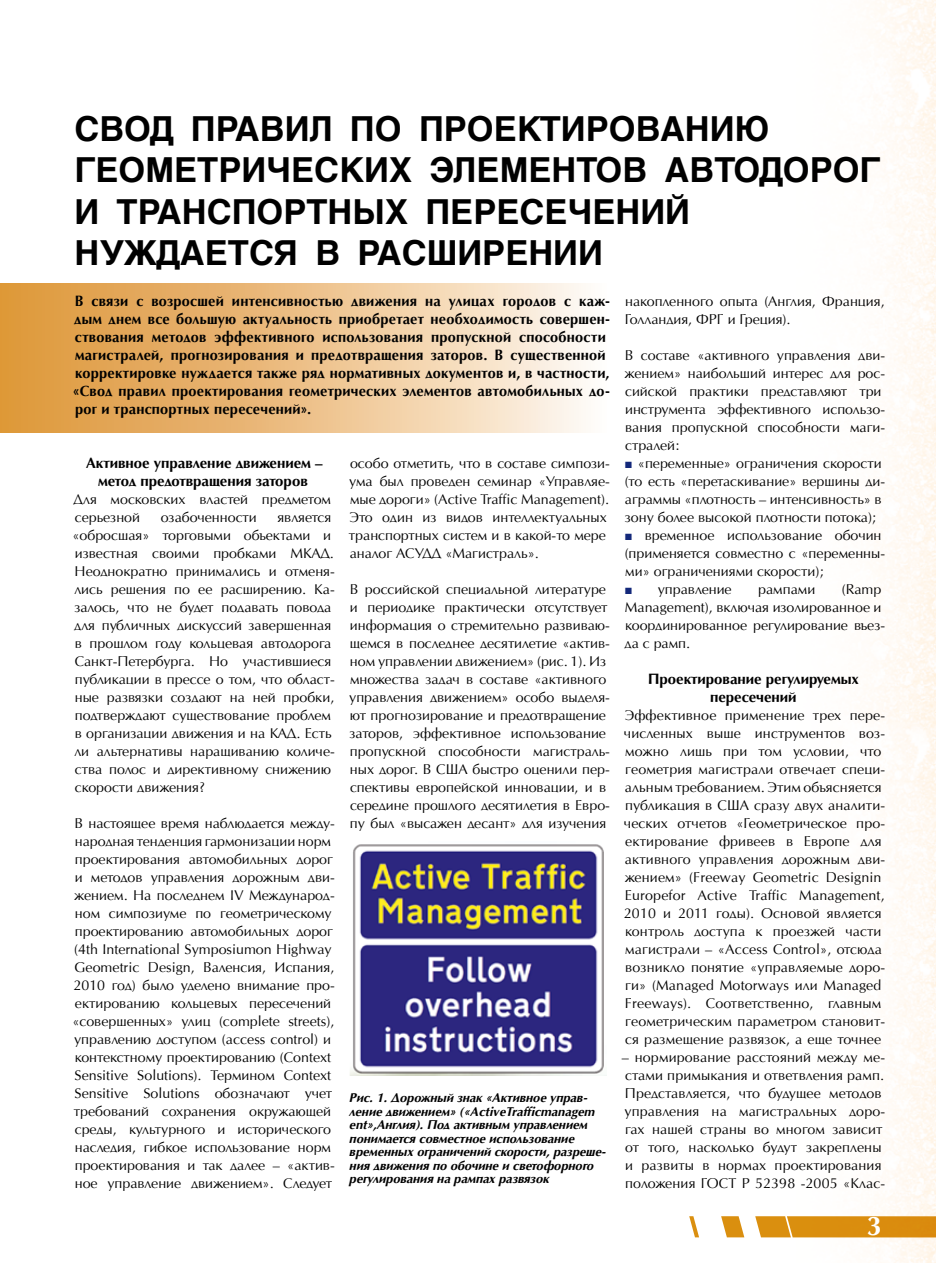
<style>
.page{position:relative;width:936px;height:1263px;background:#fff}
.page>*{position:absolute;margin:0;border:0;box-sizing:border-box;transform-origin:0 0}
.t1{font:700 34.5px/41.4px "AG Helvetica";color:#000}
.t2{font:700 27px "AG Opus High Resolution";color:#fff}
.t3{font:700 15px/18px "AG Opus High Resolution";letter-spacing:.015em;color:#000;text-align:center}
.t4{font:14.25px/18px "AG Opus High Resolution";color:#000}
.t5{font:italic 700 12.75px/13.5px "AG Opus High Resolution";color:#000}
.s1{font-family:"Arial";font-size:13.5px;color:#13287a}
</style>
<div class="page">
<img style="left:796px;top:0;width:139px;height:1263px">
<svg style="left:689px;top:1216px;width:246px;height:21px"></svg>
<div style="left:0;top:284px;width:606px;height:148px;background:linear-gradient(to right,#dc912e,#fef7f0)"></div>
<img style="left:350px;top:844px;width:254px;height:231px">
<h1 class="t1" style="left:74px;top:108px;width:807px">Свод правил по проектированию геометрических элементов автодорог и транспортных пересечений нуждается в расширении</h1>
<p class="t3" style="left:72px;top:292px;width:539px;text-align:left">В связи с возросшей интенсивностью движения на улицах городов с каж&shy;дым днем все большую актуальность приобретает необходимость совершен&shy;ствования методов эффективного использования пропускной способности магистралей, прогнозирования и предотвращения заторов. В существенной корректировке нуждается также ряд нормативных документов и, в частности, «Свод правил проектирования геометрических элементов автомобильных до&shy;рог и транспортных пересечений».</p>
<p class="t3" style="left:86px;top:454px;width:238px">Активное управление движением – метод предотвращения заторов</p>
<p class="t4" style="left:74px;top:490px;width:259px">Для московских властей предметом серьезной</p>
<p class="t4" style="left:161px;top:508px;width:98px">озабоченности</p>
<p class="t4" style="left:72px;top:508px;width:264px;text-indent:205px">является «обросшая» торговыми объектами и известная своими пробками МКАД.<br>Неоднократно принимались и отменя&shy;лись решения по ее расширению. Ка&shy;залось, что не будет подавать повода для публичных дискуссий завершенная в прошлом году кольцевая автодорога Санкт-Петербурга. Но участившиеся публикации в прессе о том, что област&shy;ные развязки создают на ней пробки, подтверждают существование проблем в организации движения и на КАД. Есть ли альтернативы наращиванию количе&shy;ства полос и директивному снижению скорости движения?</p>
<p class="t4" style="left:72px;top:814px;width:264px">В настоящее время наблюдается между&shy;народная тенденция гармонизации норм проектирования автомобильных дорог и методов управления дорожным дви&shy;жением. На последнем IV Международ&shy;ном симпозиуме по геометрическому проектированию автомобильных дорог (4th International Symposiumon Highway Geometric Design, Валенсия, Испания, 2010 год) было уделено внимание про&shy;ектированию кольцевых пересечений «совершенных» улиц (complete streets), управлению доступом (access control) и контекстному проектированию (Context Sensitive Solutions). Термином Context Sensitive Solutions обозначают учет требований сохранения окружающей среды, культурного и исторического наследия, гибкое использование норм проектирования и так далее – «актив&shy;ное управление движением». Следует</p>
<p class="t4" style="left:349px;top:454px;width:262px">особо отметить, что в составе симпози&shy;ума был проведен семинар «Управляе&shy;мые дороги» (Active Traffic Management).<br>Это один из видов интеллектуальных транспортных систем и в какой-то мере аналог АСУДД «Магистраль».</p>
<p class="t4" style="left:349px;top:580px;width:262px">В российской специальной литературе и периодике практически отсутствует информация о стремительно развиваю&shy;щемся в последнее десятилетие «актив&shy;ном управлении движением» (рис. 1). Из множества задач в составе «активного управления движением» особо выделя&shy;ют прогнозирование и предотвращение заторов, эффективное использование пропускной способности магистраль&shy;ных дорог. В США быстро оценили пер&shy;спективы европейской инновации, и в середине прошлого десятилетия в Евро&shy;пу был «высажен десант» для изучения</p>
<p class="t5" style="left:349px;top:1091px;width:258px">Рис. 1. Дорожный знак «Активное управ&shy;ление движением» («ActiveTrafficmanagem ent»,Англия). Под активным управлением понимается совместное использование временных ограничений скорости, разреше&shy;ния движения по обочине и светофорного регулирования на рампах развязок</p>
<p class="t4" style="left:625px;top:292px;width:261px">накопленного опыта (Англия, Франция,<br>Голландия, ФРГ и Греция).</p>
<p class="t4" style="left:624px;top:346px;width:262px">В составе «активного управления дви&shy;жением» наибольший интерес для рос&shy;сийской практики представляют три инструмента эффективного использо&shy;вания пропускной способности маги&shy;стралей:</p>
<p class="t4" style="left:624px;top:454px;width:262px"><span class="s1">■</span> «переменные» ограничения скорости (то есть «перетаскивание» вершины ди&shy;аграммы «плотность – интенсивность» в зону более высокой плотности потока);</p>
<p class="t4" style="left:624px;top:526px;width:262px"><span class="s1">■</span> временное использование обочин (применяется совместно с «переменны&shy;ми» ограничениями скорости);</p>
<p class="t4" style="left:624px;top:580px;width:109px"><span class="s1">■</span> управление</p>
<p class="t4" style="left:758px;top:580px;width:59px">рампами</p>
<p class="t4" style="left:624px;top:580px;width:262px;text-indent:217px">(Ramp<br>Management), включая изолированное и координированное регулирование въез&shy;да с рамп.</p>
<p class="t3" style="left:648px;top:670px;width:212px">Проектирование регулируемых пересечений</p>
<p class="t4" style="left:623px;top:706px;width:263px">Эффективное применение трех пере&shy;численных выше инструментов воз&shy;можно лишь при том условии, что геометрия магистрали отвечает специ&shy;альным требованием. Этим объясняется публикация в США сразу двух аналити&shy;ческих отчетов «Геометрическое про&shy;ектирование фривеев в Европе для активного управления дорожным дви&shy;жением» (Freeway Geometric Designin Europefor Active Traffic Management, 2010 и 2011 годы). Основой является контроль доступа к проезжей части магистрали – «Access Control», отсюда возникло понятие «управляемые доро&shy;ги» (Managed Motorways или Managed Freeways). Соответственно, главным геометрическим параметром становит&shy;ся размещение развязок, а еще точнее</p>
<p class="t4" style="left:621px;top:1048px;width:265px">– нормирование расстояний между ме&shy;стами примыкания и ответвления рамп.<br>Представляется, что будущее методов управления на магистральных доро&shy;гах нашей страны во многом зависит от того, насколько будут закреплены и развиты в нормах проектирования положения ГОСТ Р 52398 -2005 «Клас-</p>
<h2 class="t2" style="left:866px;top:1210px;width:17px">3</h2>
</div>
